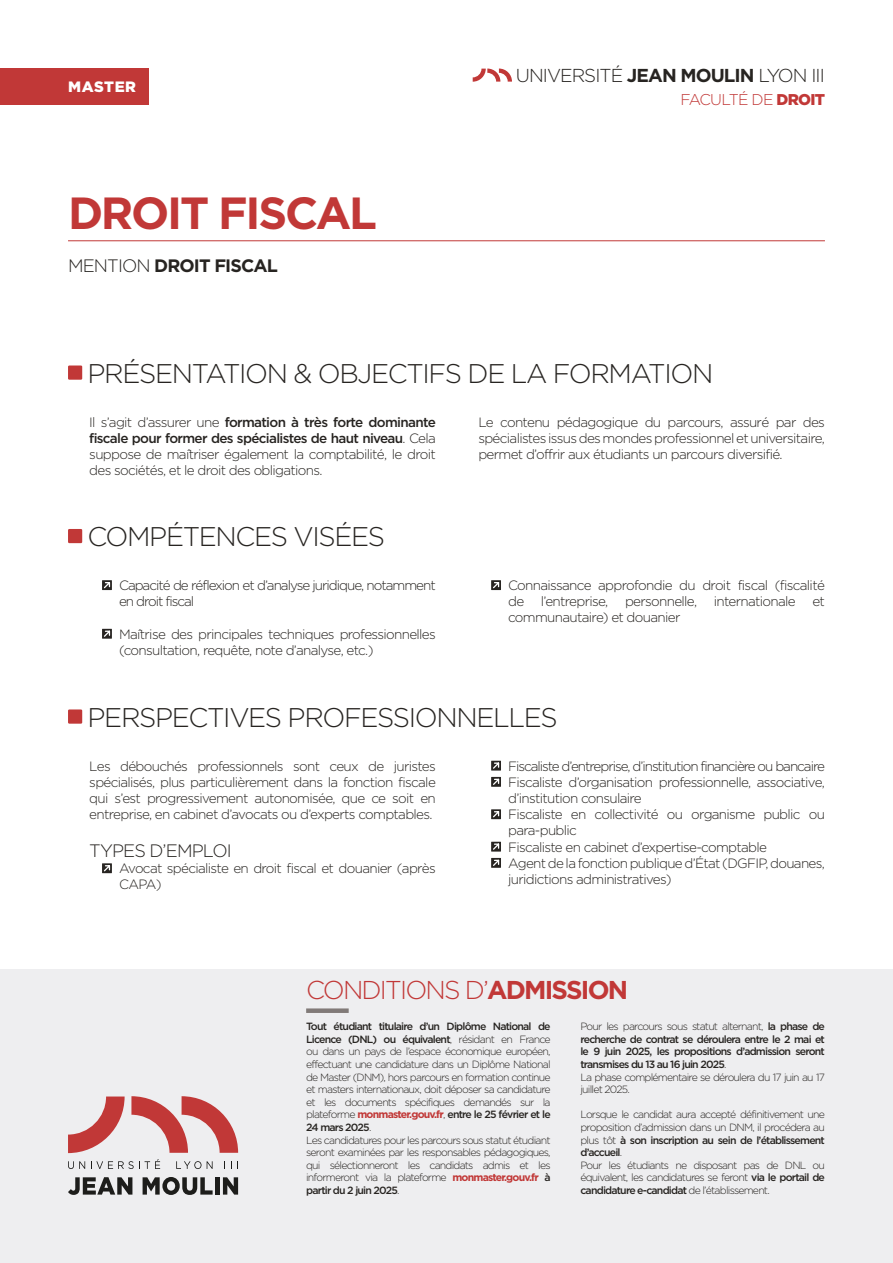
<style>
.page{position:relative;width:893px;height:1263px;background:#fff}
.page>*{position:absolute;margin:0;border:0;box-sizing:border-box;transform-origin:0 0}
.TITRE{font:700 45px "Gotham";letter-spacing:-.05em;color:#c13837}
.Rubrique{font:300 27px "Gotham";letter-spacing:-.05em;color:#272421}
.Rubrique-2{font:300 25.8px "Gotham";letter-spacing:-.07em;color:#c13837}
.t1{font:300 18.75px "Gotham";letter-spacing:-.05em;color:#272421}
.Sous-Titre{font:700 18px "Gotham";letter-spacing:-.05em;color:#272421}
.Sous-Titre-2{font:300 18px "Gotham";letter-spacing:-.05em;color:#272421}
.t2{font:300 15.6px "Gotham";letter-spacing:-.05em;color:#c13837}
.t3{font:900 15px "Gotham";letter-spacing:.04em;color:#fff}
.Texte{font:300 13.5px/16.2px "Gotham";letter-spacing:-.05em;color:#272421;text-align:justify}
.Liste{font:300 13.5px/16.2px "Gotham";letter-spacing:-.05em;color:#272421}
.Liste-2{font:300 13.5px/16.2px "Gotham";letter-spacing:-.075em;color:#272421}
.Texte-2{font:300 10.5px/12.6px "Gotham";letter-spacing:-.075em;color:#272421;text-align:justify}
.Texte-3{font:500 10.5px/12.6px "Gotham";letter-spacing:-.075em;color:#272421;text-align:justify}
.s1{font-weight:300}
.s2{font-weight:700}
.s3{font-weight:900}
.s4{font-weight:500}
.s5{font-weight:700;color:#c13837}
</style>
<div class="page">
<svg style="left:473px;top:69px;width:39px;height:13px"></svg>
<div style="left:0;top:68px;width:149px;height:36px;background:#c13837"></div>
<div style="left:0;top:969px;width:893px;height:294px;background:#eeeef0"></div>
<svg style="left:68px;top:1096px;width:57px;height:57px;background:#daa0a1"></svg>
<svg style="left:131px;top:1096px;width:107px;height:57px;background:#d99b9c"></svg>
<svg style="left:68px;top:1161px;width:17px;height:8px"></svg>
<svg style="left:91px;top:1159px;width:69px;height:10px"></svg>
<svg style="left:176px;top:1161px;width:37px;height:8px"></svg>
<svg style="left:231px;top:1161px;width:7px;height:8px"></svg>
<svg style="left:68px;top:1177px;width:64px;height:18px"></svg>
<svg style="left:143px;top:1177px;width:70px;height:18px"></svg>
<div style="left:215px;top:1177px;width:5px;height:17px;background:#1d1d1b"></div>
<svg style="left:223px;top:1177px;width:15px;height:17px"></svg>
<hr style="left:68px;top:240px;width:757px;height:1px;background:#c13837">
<svg style="left:102px;top:580px;width:10px;height:10px"></svg>
<svg style="left:103px;top:581px;width:8px;height:8px"></svg>
<svg style="left:102px;top:629px;width:10px;height:10px"></svg>
<svg style="left:103px;top:629px;width:8px;height:9px"></svg>
<svg style="left:491px;top:580px;width:10px;height:10px"></svg>
<svg style="left:492px;top:581px;width:8px;height:8px"></svg>
<svg style="left:102px;top:863px;width:10px;height:10px"></svg>
<svg style="left:103px;top:864px;width:8px;height:8px"></svg>
<svg style="left:491px;top:761px;width:10px;height:9px"></svg>
<svg style="left:492px;top:761px;width:8px;height:9px"></svg>
<svg style="left:491px;top:777px;width:10px;height:10px"></svg>
<svg style="left:492px;top:777px;width:8px;height:9px"></svg>
<svg style="left:491px;top:809px;width:10px;height:10px"></svg>
<svg style="left:492px;top:810px;width:8px;height:8px"></svg>
<svg style="left:491px;top:842px;width:10px;height:9px"></svg>
<svg style="left:492px;top:842px;width:8px;height:9px"></svg>
<svg style="left:491px;top:858px;width:10px;height:10px"></svg>
<svg style="left:492px;top:858px;width:8px;height:9px"></svg>
<div style="left:68px;top:365px;width:14px;height:15px;background:#c13837"></div>
<div style="left:68px;top:529px;width:14px;height:14px;background:#c13837"></div>
<div style="left:68px;top:709px;width:14px;height:15px;background:#c13837"></div>
<div style="left:306px;top:1008px;width:43px;height:5px;background:#817a78"></div>
<h3 class="t3" style="left:68px;top:78px;width:70px">MASTER</h3>
<p class="TITRE" style="left:68px;top:187px;width:311px">DROIT FISCAL</p>
<p class="Sous-Titre" style="left:68px;top:255px;width:211px"><span class="s1">MENTION</span> DROIT FISCAL</p>
<h3 class="t1" style="left:516px;top:65px;width:311px">UNIVERSITÉ <span class="s2">JEAN MOULIN</span> LYON III</h3>
<h3 class="t2" style="left:680px;top:90px;width:146px">FACULTÉ DE <span class="s3">DROIT</span></h3>
<p class="Rubrique" style="left:88px;top:358px;width:627px">PRÉSENTATION &amp; OBJECTIFS DE LA FORMATION</p>
<p class="Texte" style="left:89px;top:414px;width:348px">Il s’agit d’assurer une <span class="s4">formation à très forte dominante fiscale pour former des spécialistes de haut niveau</span>. Cela suppose de maîtriser également la comptabilité, le droit des sociétés, et le droit des obligations.</p>
<p class="Texte" style="left:478px;top:414px;width:348px">Le contenu pédagogique du parcours, assuré par des spécialistes issus des mondes professionnel et universitaire, permet d’offrir aux étudiants un parcours diversifié.</p>
<p class="Rubrique" style="left:88px;top:522px;width:299px">COMPÉTENCES VISÉES</p>
<p class="Liste-2" style="left:119px;top:577px;width:318px">Capacité de réflexion et d’analyse juridique, notamment en droit fiscal</p>
<p class="Liste" style="left:119px;top:626px;width:318px">Maîtrise des principales techniques professionnelles (consultation, requête, note d’analyse, etc.)</p>
<p class="Liste" style="left:508px;top:577px;width:318px;text-align:justify">Connaissance approfondie du droit fiscal (fiscalité de l’entreprise, personnelle, internationale et communautaire) et douanier</p>
<p class="Rubrique" style="left:88px;top:702px;width:472px">PERSPECTIVES PROFESSIONNELLES</p>
<p class="Texte" style="left:89px;top:757px;width:348px">Les débouchés professionnels sont ceux de juristes spécialisés, plus particulièrement dans la fonction fiscale qui s’est progressivement autonomisée, que ce soit en entreprise, en cabinet d’avocats ou d’experts comptables.</p>
<p class="Sous-Titre-2" style="left:89px;top:841px;width:144px">TYPES D’EMPLOI</p>
<p class="Liste" style="left:119px;top:860px;width:318px">Avocat spécialiste en droit fiscal et douanier (après<br>CAPA)</p>
<p class="Liste-2" style="left:508px;top:757px;width:318px">Fiscaliste d’entreprise, d’institution financière ou bancaire</p>
<p class="Liste" style="left:508px;top:774px;width:318px">Fiscaliste d’organisation professionnelle, associative, d’institution consulaire</p>
<p class="Liste" style="left:508px;top:806px;width:318px">Fiscaliste en collectivité ou organisme public ou para-public</p>
<p class="Liste" style="left:508px;top:838px;width:260px">Fiscaliste en cabinet d’expertise-comptable</p>
<p class="Liste" style="left:508px;top:855px;width:318px">Agent de la fonction publique d’État (DGFIP, douanes, juridictions administratives)</p>
<p class="Rubrique-2" style="left:306px;top:975px;width:323px">CONDITIONS D’<span class="s2">ADMISSION</span></p>
<p class="Texte-2" style="left:306px;top:1020px;width:246px"><span class="s4">Tout étudiant titulaire d’un Diplôme National de Licence (DNL) ou équivalent</span>, résidant en France ou dans un pays de l’espace économique européen, effectuant une candidature dans un Diplôme National de Master (DNM), hors parcours en formation continue et masters internationaux, doit déposer sa candidature et les documents spécifiques demandés sur la plateforme <span class="s5">monmaster.gouv.fr</span>, <span class="s4">entre le 25 février et le 24 mars 2025</span>.</p>
<p class="Texte-2" style="left:306px;top:1133px;width:246px">Les candidatures pour les parcours sous statut étudiant seront examinées par les responsables pédagogiques, qui sélectionneront les candidats admis et les informeront via la plateforme <span class="s5">monmaster.gouv.fr</span> <span class="s4">à partir du 2 juin 2025</span>.</p>
<p class="Texte-3" style="left:580px;top:1020px;width:246px"><span class="s1">Pour les parcours sous statut alternant,</span> la phase de recherche de contrat se déroulera entre le 2 mai et le 9 juin 2025, les propositions d’admission seront transmises du 13 au 16 juin 2025<span class="s1">.</span></p>
<p class="Texte-2" style="left:580px;top:1070px;width:246px">La phase complémentaire se déroulera du 17 juin au 17 juillet 2025.</p>
<p class="Texte-2" style="left:580px;top:1108px;width:246px">Lorsque le candidat aura accepté définitivement une proposition d’admission dans un DNM, il procédera au plus tôt <span class="s4">à son inscription au sein de l’établissement d’accueil</span>.</p>
<p class="Texte-2" style="left:580px;top:1158px;width:246px">Pour les étudiants ne disposant pas de DNL ou équivalent, les candidatures se feront <span class="s4">via le portail de candidature e-candidat</span> de l’établissement.</p>
</div>
